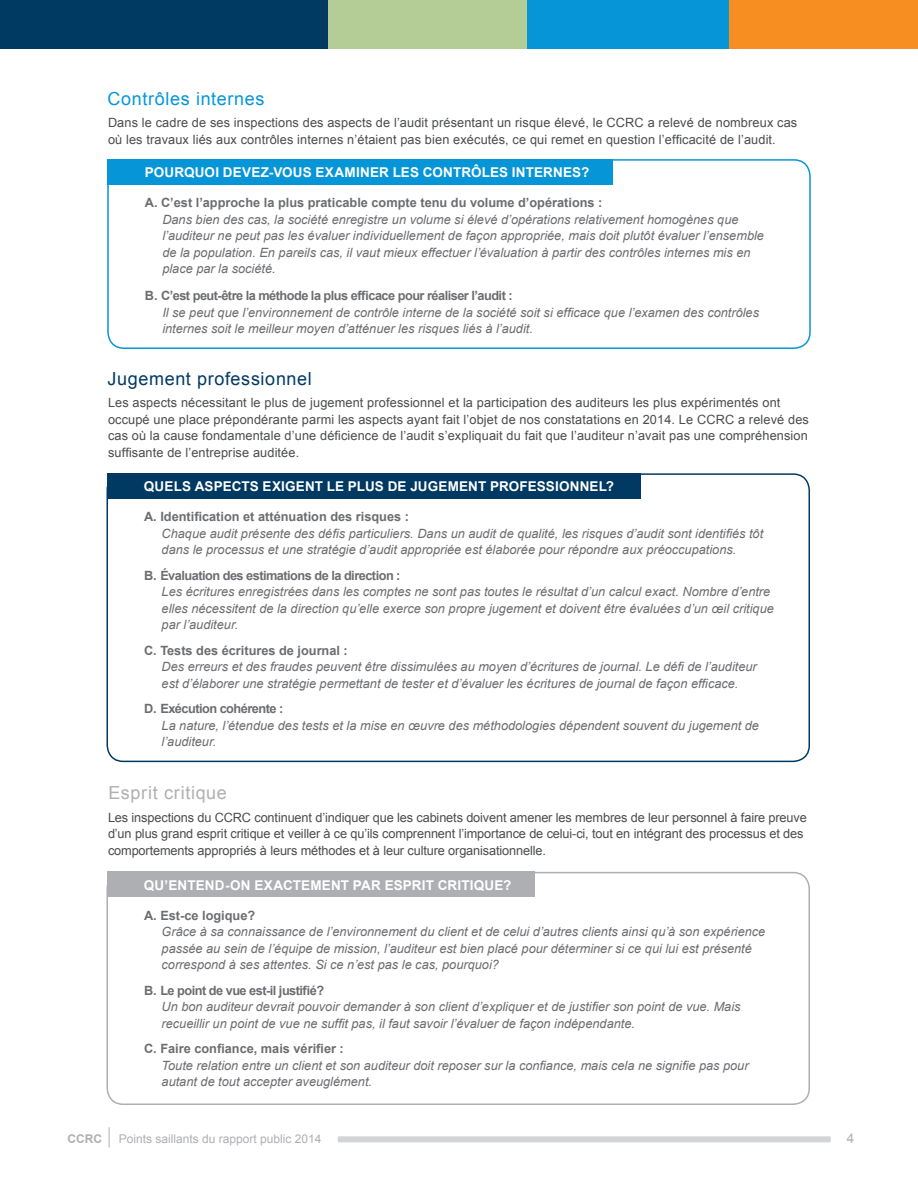
<style>
.page{position:relative;width:918px;height:1188px;background:#fff}
.page>*{position:absolute;margin:0;border:0;box-sizing:border-box;transform-origin:0 0}
.t1{font:18px "Arial";letter-spacing:.035em;color:#003a62}
.t2{font:18px "Arial";letter-spacing:.035em;color:#0696d7}
.t3{font:18px "Arial";letter-spacing:.035em;color:#aeafb3}
.t4{font:700 13.5px "Arial";letter-spacing:.01em;color:#fff}
.t5{font:13.5px "Arial";color:#aeafb3}
.t6{font:italic 12.75px/16.5px "Arial";color:#6c6d70}
.t7{font:12.75px/16.5px "Arial";letter-spacing:.01em;color:#4b4c4d}
.t8{font:12.75px/16.5px "Arial";letter-spacing:-.01em;color:#4b4c4d}
.t9{font:700 12.75px "Arial";color:#6c6d70}
.t10{font:700 12.75px "Arial";letter-spacing:-.04em;color:#6c6d70}
.t11{font:12px "Arial";color:#aeafb3}
.t12{font:700 12px "Arial";color:#aeafb3}
</style>
<div class="page">
<div style="left:107px;top:872px;width:703px;height:233px;border:2px solid #aeafb1;border-radius:16px"></div>
<div style="left:107px;top:872px;width:428px;height:25px;background:#aeafb3"></div>
<div style="left:107px;top:473px;width:703px;height:289px;border:2px solid #003a62;border-radius:16px"></div>
<div style="left:107px;top:473px;width:533px;height:26px;background:#003a62"></div>
<div style="left:107px;top:159px;width:704px;height:190px;border:2px solid #0696d7;border-radius:16px"></div>
<div style="left:107px;top:159px;width:505px;height:26px;background:#0696d7"></div>
<div style="left:338px;top:1136px;width:493px;height:6px;background:#d3d4d6"></div>
<svg style="left:109px;top:1127px;width:1px;height:21px"></svg>
<div style="left:0;top:0;width:327px;height:49px;background:#003a62"></div>
<div style="left:526px;top:0;width:203px;height:49px;background:#0696d7"></div>
<div style="left:328px;top:0;width:198px;height:49px;background:#b4cc95"></div>
<div style="left:729px;top:0;width:189px;height:49px;background:#f68e21"></div>
<h1 class="t2" style="left:107px;top:86px;width:159px">Contrôles internes</h1>
<p class="t7" style="left:108px;top:115px;width:691px">Dans le cadre de ses inspections des aspects de l’audit présentant un risque élevé, le CCRC a relevé de nombreux cas où les travaux liés aux contrôles internes n’étaient pas bien exécutés, ce qui remet en question l’efficacité de l’audit.</p>
<p class="t4" style="left:145px;top:163px;width:446px">POURQUOI DEVEZ-VOUS EXAMINER LES CONTRÔLES INTERNES?</p>
<p class="t9" style="left:145px;top:194px;width:459px">A. C’est l’approche la plus praticable compte tenu du volume d’opérations :</p>
<p class="t6" style="left:162px;top:211px;width:603px">Dans bien des cas, la société enregistre un volume si élevé d’opérations relativement homogènes que l’auditeur ne peut pas les évaluer individuellement de façon appropriée, mais doit plutôt évaluer l’ensemble de la population. En pareils cas, il vaut mieux effectuer l’évaluation à partir des contrôles internes mis en place par la société.</p>
<p class="t10" style="left:145px;top:287px;width:369px">B. C’est peut-être la méthode la plus efficace pour réaliser l’audit :</p>
<p class="t6" style="left:162px;top:304px;width:598px">Il se peut que l’environnement de contrôle interne de la société soit si efficace que l’examen des contrôles internes soit le meilleur moyen d’atténuer les risques liés à l’audit.</p>
<h1 class="t1" style="left:107px;top:367px;width:206px">Jugement professionnel</h1>
<p class="t7" style="left:108px;top:395px;width:702px">Les aspects nécessitant le plus de jugement professionnel et la participation des auditeurs les plus expérimentés ont occupé une place prépondérante parmi les aspects ayant fait l’objet de nos constatations en 2014. Le CCRC a relevé des cas où la cause fondamentale d’une déficience de l’audit s’expliquait du fait que l’auditeur n’avait pas une compréhension suffisante de l’entreprise auditée.</p>
<p class="t4" style="left:144px;top:478px;width:472px">QUELS ASPECTS EXIGENT LE PLUS DE JUGEMENT PROFESSIONNEL?</p>
<p class="t9" style="left:144px;top:508px;width:266px">A. Identification et atténuation des risques :</p>
<p class="t6" style="left:162px;top:525px;width:603px">Chaque audit présente des défis particuliers. Dans un audit de qualité, les risques d’audit sont identifiés tôt dans le processus et une stratégie d’audit appropriée est élaborée pour répondre aux préoccupations.</p>
<p class="t10" style="left:144px;top:567px;width:258px">B. Évaluation des estimations de la direction :</p>
<p class="t6" style="left:162px;top:584px;width:614px">Les écritures enregistrées dans les comptes ne sont pas toutes le résultat d’un calcul exact. Nombre d’entre elles nécessitent de la direction qu’elle exerce son propre jugement et doivent être évaluées d’un œil critique par l’auditeur.</p>
<p class="t9" style="left:144px;top:642px;width:205px">C. Tests des écritures de journal :</p>
<p class="t6" style="left:162px;top:659px;width:597px">Des erreurs et des fraudes peuvent être dissimulées au moyen d’écritures de journal. Le défi de l’auditeur est d’élaborer une stratégie permettant de tester et d’évaluer les écritures de journal de façon efficace.</p>
<p class="t10" style="left:144px;top:700px;width:141px">D. Exécution cohérente :</p>
<p class="t6" style="left:162px;top:717px;width:599px">La nature, l’étendue des tests et la mise en œuvre des méthodologies dépendent souvent du jugement de l’auditeur.</p>
<h1 class="t3" style="left:108px;top:781px;width:120px">Esprit critique</h1>
<p class="t8" style="left:108px;top:809px;width:700px">Les inspections du CCRC continuent d’indiquer que les cabinets doivent amener les membres de leur personnel à faire preuve d’un plus grand esprit critique et veiller à ce qu’ils comprennent l’importance de celui-ci, tout en intégrant des processus et des comportements appropriés à leurs méthodes et à leur culture organisationnelle.</p>
<p class="t4" style="left:144px;top:876px;width:369px">QU’ENTEND-ON EXACTEMENT PAR ESPRIT CRITIQUE?</p>
<p class="t9" style="left:144px;top:907px;width:113px">A. Est-ce logique?</p>
<p class="t6" style="left:162px;top:924px;width:605px">Grâce à sa connaissance de l’environnement du client et de celui d’autres clients ainsi qu’à son expérience passée au sein de l’équipe de mission, l’auditeur est bien placé pour déterminer si ce qui lui est présenté correspond à ses attentes. Si ce n’est pas le cas, pourquoi?</p>
<p class="t10" style="left:144px;top:982px;width:182px">B. Le point de vue est-il justifié?</p>
<p class="t6" style="left:162px;top:999px;width:581px">Un bon auditeur devrait pouvoir demander à son client d’expliquer et de justifier son point de vue. Mais recueillir un point de vue ne suffit pas, il faut savoir l’évaluer de façon indépendante.</p>
<p class="t9" style="left:144px;top:1040px;width:201px">C. Faire confiance, mais vérifier :</p>
<p class="t6" style="left:162px;top:1057px;width:589px">Toute relation entre un client et son auditeur doit reposer sur la confiance, mais cela ne signifie pas pour autant de tout accepter aveuglément.</p>
<p class="t12" style="left:68px;top:1130px;width:36px">CCRC</p>
<p class="t11" style="left:119px;top:1130px;width:204px">Points saillants du rapport public 2014</p>
<p class="t5" style="left:847px;top:1129px;width:9px">4</p>
</div>
